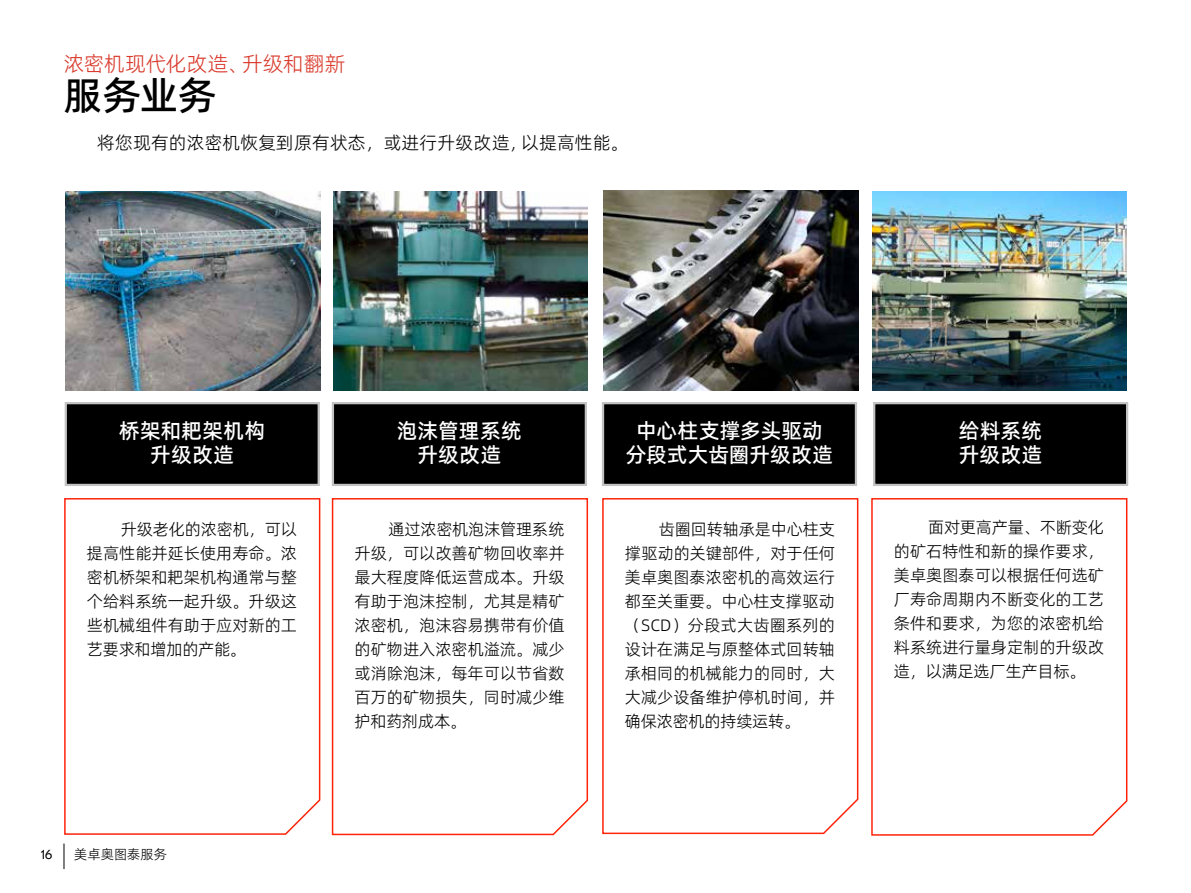
<style>
.page{position:relative;width:1191px;height:893px;background:#fff}
.page>*{position:absolute;margin:0;border:0;box-sizing:border-box;transform-origin:0 0}
.t1{font:39px "Alibaba Pu Hui Ti 2 65 Medium";color:#000}
.t2{font:21px/24px "Alibaba Pu Hui Ti 2 65 Medium";letter-spacing:.01em;color:#fff;text-align:center}
.t3{font:21px "Alibaba Pu Hui Ti 2 45 Light";letter-spacing:-.01em;color:#d93a2c}
.t4{font:18px "Alibaba Pu Hui Ti 2 45 Light";letter-spacing:.01em;color:#000}
.t5{font:16.5px/24px "Alibaba Pu Hui Ti 2 45 Light";letter-spacing:-.005em;color:#000;text-align:justify}
.t6{font:13.5px "Alibaba Pu Hui Ti 2 45 Light";color:#000}
.t7{font:13.5px "GT Eesti Pro Text";color:#000}
</style>
<div class="page">
<svg style="left:64px;top:843px;width:1px;height:26px"></svg>
<svg style="left:64px;top:498px;width:257px;height:337px"></svg>
<svg style="left:331px;top:498px;width:258px;height:338px"></svg>
<svg style="left:602px;top:498px;width:257px;height:337px"></svg>
<svg style="left:871px;top:498px;width:257px;height:338px"></svg>
<img style="left:65px;top:191px;width:255px;height:199px">
<img style="left:333px;top:191px;width:255px;height:199px">
<img style="left:603px;top:190px;width:255px;height:200px">
<img style="left:872px;top:191px;width:254px;height:199px">
<div style="left:333px;top:403px;width:253px;height:82px;background:#000"></div>
<div style="left:332px;top:402px;width:255px;height:84px;border:2px solid #c2c2c2"></div>
<div style="left:66px;top:403px;width:253px;height:82px;background:#000"></div>
<div style="left:65px;top:402px;width:255px;height:84px;border:2px solid #c2c2c2"></div>
<div style="left:603px;top:403px;width:253px;height:82px;background:#000"></div>
<div style="left:602px;top:402px;width:255px;height:84px;border:2px solid #c2c2c2"></div>
<div style="left:874px;top:403px;width:253px;height:82px;background:#000"></div>
<div style="left:873px;top:402px;width:255px;height:84px;border:2px solid #c2c2c2"></div>
<p class="t3" style="left:64px;top:48px;width:283px">浓密机现代化改造、升级和翻新</p>
<h1 class="t1" style="left:64px;top:66px;width:154px">服务业务</h1>
<p class="t4" style="left:97px;top:129px;width:532px">将您现有的浓密机恢复到原有状态，或进行升级改造，以提高性能。</p>
<p class="t2" style="left:119px;top:417px;width:148px">桥架和耙架机构升级改造</p>
<p class="t2" style="left:625px;top:417px;width:209px">中心柱支撑多头驱动分段式大齿圈升级改造</p>
<p class="t2" style="left:958px;top:417px;width:85px;text-align:left">给料系统升级改造</p>
<p class="t2" style="left:397px;top:417px;width:126px">泡沫管理系统升级改造</p>
<p class="t5" style="left:87px;top:516px;width:212px;text-indent:34px">升级老化的浓密机，可以提高性能并延长使用寿命。浓密机桥架和耙架机构通常与整个给料系统一起升级。升级这些机械组件有助于应对新的工艺要求和增加的产能。</p>
<p class="t5" style="left:354px;top:516px;width:212px;text-indent:34px">通过浓密机泡沫管理系统升级，可以改善矿物回收率并最大程度降低运营成本。升级有助于泡沫控制，尤其是精矿浓密机，泡沫容易携带有价值的矿物进入浓密机溢流。减少或消除泡沫，每年可以节省数百万的矿物损失，同时减少维护和药剂成本。</p>
<p class="t5" style="left:625px;top:516px;width:212px;text-indent:34px">齿圈回转轴承是中心柱支撑驱动的关键部件，对于任何美卓奥图泰浓密机的高效运行都至关重要。中心柱支撑驱动（SCD）分段式大齿圈系列的设计在满足与原整体式回转轴承相同的机械能力的同时，大大减少设备维护停机时间，并确保浓密机的持续运转。</p>
<p class="t5" style="left:894px;top:515px;width:212px;text-indent:34px">面对更高产量、不断变化的矿石特性和新的操作要求，美卓奥图泰可以根据任何选矿厂寿命周期内不断变化的工艺条件和要求，为您的浓密机给料系统进行量身定制的升级改造，以满足选厂生产目标。</p>
<p class="t7" style="left:41px;top:847px;width:13px">16</p>
<p class="t6" style="left:74px;top:845px;width:94px">美卓奥图泰服务</p>
</div>
